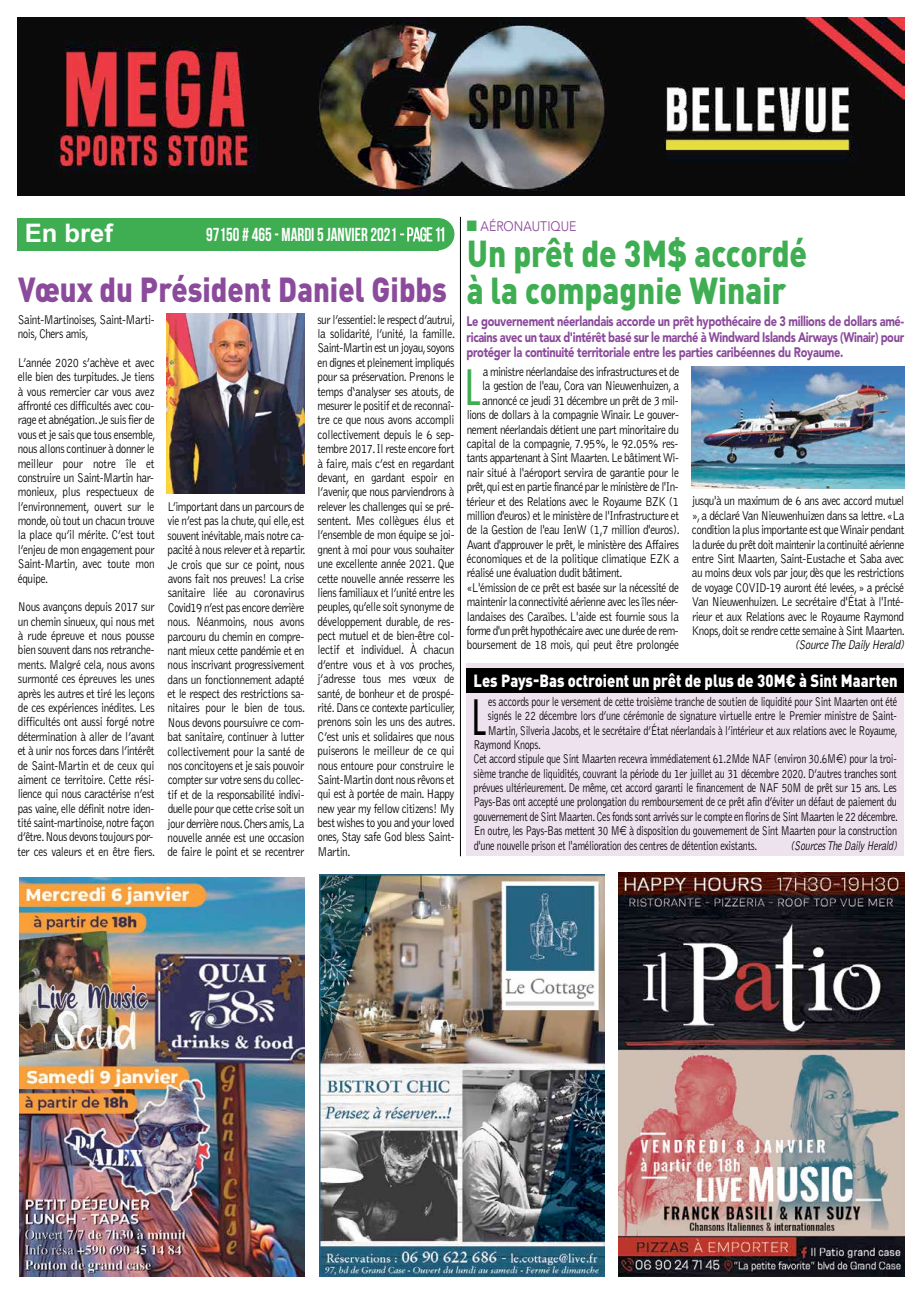
<style>
.page{position:relative;width:922px;height:1294px;background:#fff}
.page>*{position:absolute;margin:0;border:0;box-sizing:border-box;transform-origin:0 0}
.t1{font:47.38px "Futura";color:#3fae53;scale:.9 1}
.t2{font:47.38px "Futura";color:#000;scale:.82 1}
.t3{font:900 37px/37px "DIN Pro";color:#3fae53;scale:.85 1}
.t4{font:900 34.38px "DIN Pro";color:#8b4a9b;scale:.85 1}
.t5{font:700 25.62px "Arial";color:#fff}
.t6{font:700 18.75px "Bebas Neue";color:#fff;scale:.9 1}
.t7{font:900 17.38px "DIN Pro";color:#fff;scale:.85 1}
.t8{font:900 13.75px/15.6px "Avenir";letter-spacing:-.025em;color:#8b4a9b;text-align:justify;scale:.8 1}
.t9{font:13.75px "Avenir";color:#8b4a9b;scale:.89 1}
.t10{font:300 13.12px/14.4px "Bell Gothic";letter-spacing:-.035em;color:#000;text-align:justify;scale:.85 1}
.t11{font:300 13.12px "Bell Gothic";letter-spacing:-.035em;color:#000;scale:.77 1}
.t12{font:italic 300 13.12px "Bell Gothic";color:#000;scale:.77 1}
.t13{font:italic 300 13.12px "Bell Gothic";color:#000;scale:.85 1}
.s1{font-weight:400}
.s2{color:#3fae53}
</style>
<div class="page">
<img style="left:18px;top:18px;width:885px;height:177px">
<img style="left:319px;top:874px;width:285px;height:402px">
<img style="left:618px;top:872px;width:286px;height:404px">
<img style="left:19px;top:877px;width:285px;height:399px">
<img style="left:691px;top:367px;width:213px;height:121px">
<img style="left:167px;top:314px;width:138px;height:180px">
<div style="left:18px;top:218px;width:421px;height:32px;background:#3fae53"></div>
<div style="left:422px;top:218px;width:32px;height:32px;background:#3fae53;border-radius:50%"></div>
<svg style="left:400px;top:227px;width:44px;height:14px"></svg>
<div style="left:466px;top:663px;width:438px;height:193px;background:#efe2ef"></div>
<hr style="left:460px;top:217px;width:1px;height:639px;background:#000">
<div style="left:466px;top:668px;width:438px;height:25px;background:#000"></div>
<h3 class="t5" style="left:25px;top:216px;width:90px">En bref</h3>
<h3 class="t6" style="left:206px;top:224px;width:266px">97150 # 465 - MARDI5JANVIER 2021 <span class="s1">- page 11</span></h3>
<h3 class="t4" style="left:18px;top:260px;width:506px">Vœux du Président Daniel Gibbs</h3>
<p class="t10" style="left:18px;top:312px;width:162px">Saint-Martinoises, Saint-Marti&shy;nois, Chers amis,</p>
<p class="t10" style="left:18px;top:355px;width:164px;text-align:left">L’année 2020 s’achève et avec elle bien des turpitudes. Je tiens à vous remercier car vous avez affronté ces difficultés avec cou&shy;rage et abnégation.Je suis fier de vous et je sais que tous ensemble, nous allons continuer à donner le meilleur pour notre île et construire un Saint-Martin har&shy;monieux, plus respectueux de l’environnement, ouvert sur le monde,où tout un chacun trouve la place qu’il mérite. C’est tout l’enjeu de mon engagement pour<br>Saint-Martin, avec toute mon équipe.</p>
<p class="t10" style="left:18px;top:600px;width:164px;text-align:left">Nous avançons depuis 2017 sur un chemin sinueux, qui nous met à rude épreuve et nous pousse bien souvent dans nos retranche&shy;ments. Malgré cela, nous avons surmonté ces épreuves les unes après les autres et tiré les leçons de ces expériences inédites. Les difficultés ont aussi forgé notre détermination à aller de l’avant et à unir nos forces dans l’intérêt de Saint-Martin et de ceux qui aiment ce territoire. Cette rési&shy;lience qui nous caractérise n’est pas vaine, elle définit notre iden&shy;tité saint-martinoise,notre façon d’être.Nous devons toujours por&shy;ter ces valeurs et en être fiers.</p>
<p class="t10" style="left:167px;top:500px;width:164px">L’important dans un parcours de vie n’est pas la chute,qui elle,est souvent inévitable,mais notre ca&shy;pacité à nous relever et à repartir.<br>Je crois que sur ce point, nous avons fait nos preuves! La crise sanitaire liée au coronavirus Covid19 n’est pas encore derrière nous. Néanmoins, nous avons parcouru du chemin en compre&shy;nant mieux cette pandémie et en nous inscrivant progressivement dans un fonctionnement adapté et le respect des restrictions sa&shy;nitaires pour le bien de tous.<br>Nous devons poursuivre ce com&shy;bat sanitaire, continuer à lutter collectivement pour la santé de nos concitoyens et je sais pouvoir compter sur votre sens du collec&shy;tif et de la responsabilité indivi&shy;duelle pour que cette crise soit un jour derrière nous.Chers amis,La nouvelle année est une occasion de faire le point et se recentrer</p>
<p class="t10" style="left:317px;top:312px;width:164px">sur l’essentiel:le respect d’autrui, la solidarité, l’unité, la famille.<br>Saint-Martin est un joyau,soyons en dignes et pleinement impliqués pour sa préservation. Prenons le temps d‘analyser ses atouts, de mesurer le positif et de reconnaî&shy;tre ce que nous avons accompli collectivement depuis le 6 sep&shy;tembre 2017.Il reste encore fort à faire, mais c’est en regardant devant, en gardant espoir en l’avenir, que nous parviendrons à relever les challenges qui se pré&shy;sentent. Mes collègues élus et l’ensemble de mon équipe se joi&shy;gnent à moi pour vous souhaiter une excellente année 2021. Que cette nouvelle année resserre les liens familiaux et l’unité entre les peuples,qu’elle soit synonyme de développement durable, de res&shy;pect mutuel et de bien-être col&shy;lectif et individuel. À chacun d’entre vous et à vos proches, j’adresse tous mes vœux de santé, de bonheur et de prospé&shy;rité.Dans ce contexte particulier, prenons soin les uns des autres.<br>C’est unis et solidaires que nous puiserons le meilleur de ce qui nous entoure pour construire le Saint-Martin dont nous rêvons et qui est à portée de main. Happy new year my fellow citizens! My best wishes to you and your loved ones, Stay safe God bless Saint-Martin.</p>
<p class="t9" style="left:466px;top:218px;width:125px"><span class="s2">■</span> AÉRONAUTIQUE</p>
<h2 class="t3" style="left:466px;top:230px;width:402px">Un prêt de 3M$ accordé à la compagnie Winair</h2>
<p class="t8" style="left:466px;top:313px;width:548px">Le gouvernement néerlandais accorde un prêt hypothécaire de 3 millions de dollars amé&shy;ricains avec un taux d'intérêt basé sur le marché à Windward Islands Airways (Winair) pour protéger la continuité territoriale entre les parties caribéennes du Royaume.</p>
<h1 class="t1" style="left:464px;top:357px;width:19px">L</h1>
<p class="t10" style="left:482px;top:365px;width:233px">a ministre néerlandaise des infrastructures et de</p>
<p class="t10" style="left:482px;top:379px;width:233px">la gestion de l'eau, Cora van Nieuwenhuizen, a</p>
<p class="t10" style="left:482px;top:393px;width:232px">annoncé ce jeudi 31 décembre un prêt de 3 mil-</p>
<p class="t10" style="left:466px;top:408px;width:251px">lions de dollars à la compagnie Winair. Le gouver-</p>
<p class="t10" style="left:466px;top:422px;width:251px">nement néerlandais détient une part minoritaire du</p>
<p class="t10" style="left:466px;top:437px;width:250px">capital de la compagnie, 7.95%, le 92.05% res-</p>
<p class="t10" style="left:466px;top:451px;width:251px">tants appartenant à Sint Maarten.Le bâtimentWi-</p>
<p class="t10" style="left:466px;top:465px;width:251px">nair situé à l'aéroport servira de garantie pour le</p>
<p class="t10" style="left:466px;top:480px;width:250px">prêt,qui est en partie financé par le ministère de l'In-</p>
<p class="t10" style="left:466px;top:494px;width:251px">térieur et des Relations avec le Royaume BZK (1</p>
<p class="t10" style="left:466px;top:508px;width:251px">million d'euros) et le ministère de l'Infrastructure et</p>
<p class="t10" style="left:466px;top:523px;width:252px">de la Gestion de l'eau IenW (1,7 million d'euros).</p>
<p class="t10" style="left:466px;top:537px;width:251px">Avant d'approuver le prêt, le ministère des Affaires</p>
<p class="t10" style="left:466px;top:552px;width:251px">économiques et de la politique climatique EZK a</p>
<p class="t10" style="left:466px;top:566px;width:185px">réalisé une évaluation dudit bâtiment.</p>
<p class="t10" style="left:466px;top:580px;width:251px">«L'émission de ce prêt est basée sur la nécessité de</p>
<p class="t10" style="left:466px;top:595px;width:250px">maintenir la connectivité aérienne avec les îles néer-</p>
<p class="t10" style="left:466px;top:609px;width:251px">landaises des Caraïbes. L'aide est fournie sous la</p>
<p class="t10" style="left:466px;top:623px;width:251px">forme d'un prêt hypothécaire avec une durée de rem-</p>
<p class="t10" style="left:466px;top:638px;width:251px">boursement de 18 mois, qui peut être prolongée</p>
<p class="t10" style="left:691px;top:494px;width:252px">jusqu'à un maximum de 6 ans avec accord mutuel », a déclaré Van Nieuwenhuizen dans sa lettre. «La condition la plus importante est queWinair pendant la durée du prêt doit maintenir la continuité aérienne entre Sint Maarten, Saint-Eustache et Saba avec au moins deux vols par jour, dès que les restrictions de voyage COVID-19 auront été levées, » a précisé Van Nieuwenhuizen. Le secrétaire d'État à l'Inté&shy;rieur et aux Relations avec le Royaume Raymond Knops,doit se rendre cette semaine à Sint Maarten.</p>
<p class="t13" style="left:794px;top:638px;width:133px">(SourceThe Daily Herald)</p>
<h3 class="t7" style="left:473px;top:665px;width:500px">Les Pays-Bas octroient un prêt de plus de 30M€ à Sint Maarten</h3>
<h1 class="t2" style="left:471px;top:686px;width:19px">L</h1>
<p class="t11" style="left:488px;top:694px;width:532px">es accords pour le versement de cette troisième tranche de soutien de liquidité pour Sint Maarten ont été</p>
<p class="t11" style="left:487px;top:708px;width:532px">signés le 22 décembre lors d’une cérémonie de signature virtuelle entre le Premier ministre de Saint-</p>
<p class="t11" style="left:487px;top:723px;width:534px">Martin, Silveria Jacobs, et le secrétaire d’État néerlandais à l’intérieur et aux relations avec le Royaume,</p>
<p class="t11" style="left:473px;top:737px;width:89px">Raymond Knops.</p>
<p class="t11" style="left:473px;top:752px;width:551px">Cet accord stipule que Sint Maarten recevra immédiatement 61.2Mde NAF (environ 30.6M ) pour la troi-</p>
<p class="t11" style="left:473px;top:766px;width:551px">sième tranche de liquidités, couvrant la période du 1er juillet au 31 décembre 2020. D’autres tranches sont</p>
<p class="t11" style="left:473px;top:780px;width:551px">prévues ultérieurement. De même, cet accord garanti le financement de NAF 50M de prêt sur 15 ans. Les</p>
<p class="t11" style="left:473px;top:795px;width:551px">Pays-Bas ont accepté une prolongation du remboursement de ce prêt afin d’éviter un défaut de paiement du</p>
<p class="t11" style="left:473px;top:809px;width:552px">gouvernement de Sint Maarten.Ces fonds sont arrivés sur le compte en florins de Sint Maarten le 22 décembre.</p>
<p class="t11" style="left:473px;top:823px;width:551px">En outre, les Pays-Bas mettent 30 M à disposition du gouvernement de Sint Maarten pour la construction</p>
<p class="t11" style="left:473px;top:838px;width:370px">d'une nouvelle prison et l'amélioration des centres de détention existants.</p>
<p class="t12" style="left:790px;top:838px;width:143px">(SourcesThe Daily Herald)</p>
</div>
